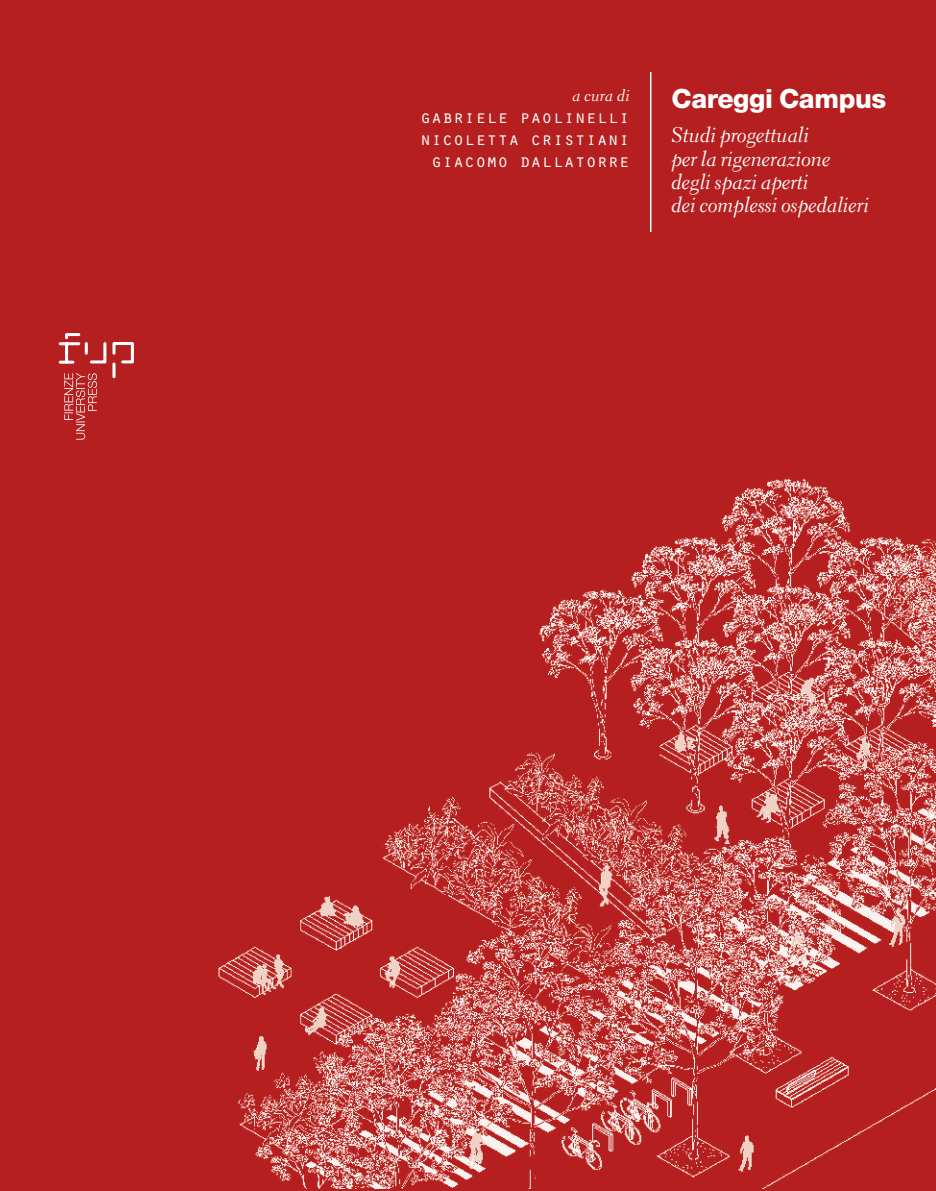
<style>
.page{position:relative;width:936px;height:1191px;background:#fff}
.page>*{position:absolute;margin:0;border:0;box-sizing:border-box;transform-origin:0 0}
.t1{font:800 26.6px "Helvetica Neue LT Pro";letter-spacing:-.015em;color:#fff}
.t2{font:21px/23.4px "Electra LT Std Cursive";letter-spacing:-.01em;color:#fff}
.t3{font:18.4px/22px "Orator Std";color:#fff;text-align:center}
.t4{font:16.2px "Electra LT Std Cursive";color:#fff}
</style>
<div class="page">
<div style="left:0;top:0;width:935px;height:1191px;background:#b51f1f"></div>
<hr style="left:650px;top:72px;width:1px;height:160px;background:#fff">
<img style="left:218px;top:472px;width:717px;height:716px">
<svg style="left:60px;top:333px;width:74px;height:106px"></svg>
<p class="t4" style="left:572px;top:85px;width:59px">a cura di</p>
<p class="t3" style="left:420px;top:105px;width:211px">gabriele paolinelli nicoletta cristiani giacomo dallatorre</p>
<p class="t1" style="left:671px;top:82px;width:216px">Careggi Campus</p>
<p class="t2" style="left:671px;top:123px;width:199px">Studi progettuali<br>per la rigenerazione degli spazi aperti<br>dei complessi ospedalieri</p>
</div>
